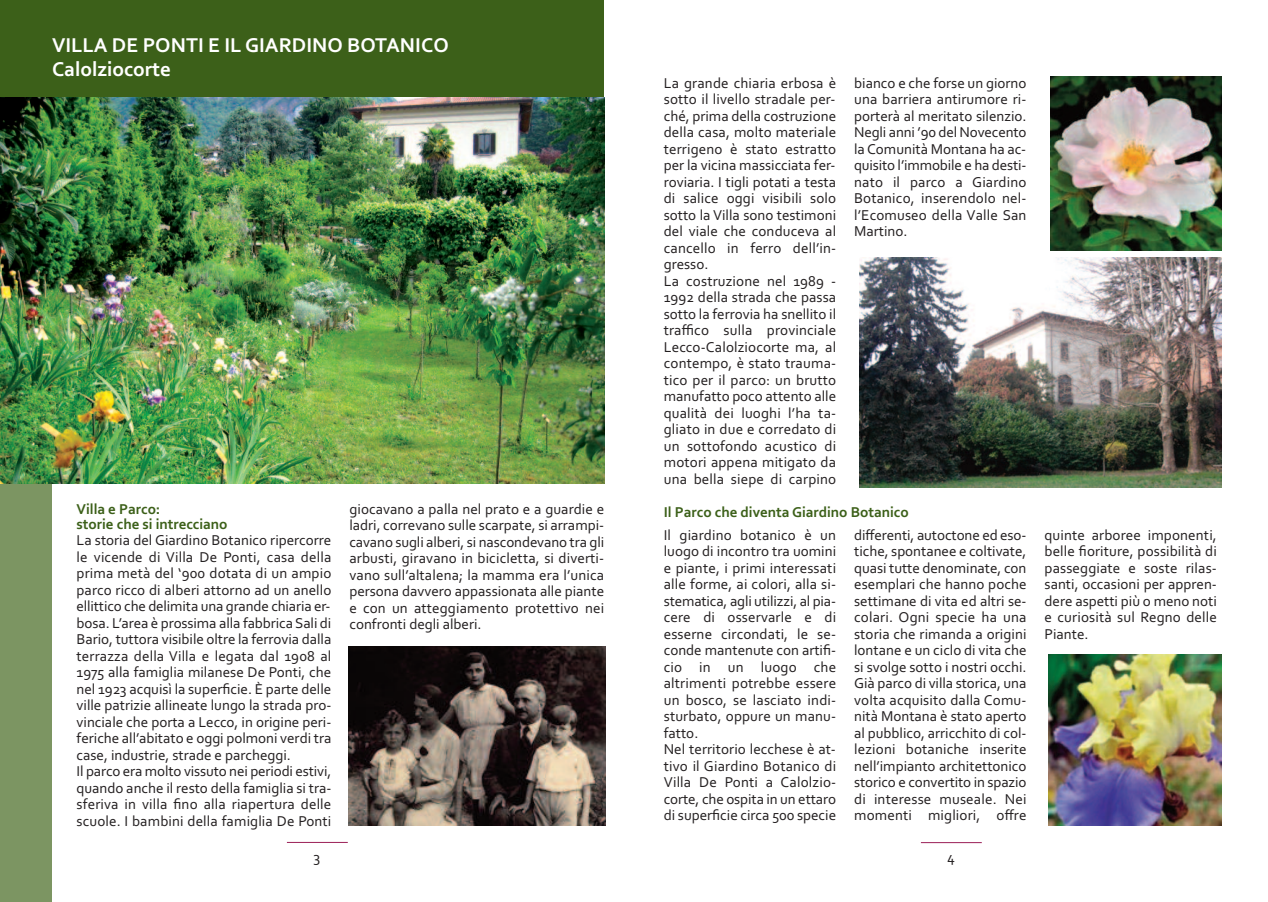
<style>
.page{position:relative;width:1268px;height:902px;background:#fff}
.page>*{position:absolute;margin:0;border:0;box-sizing:border-box;transform-origin:0 0}
.t1{font:700 21px/24px "Corbel";color:#fff}
.t2{font:15px/16.5px "Corbel";letter-spacing:.01em;color:#231f20;text-align:justify}
.t3{font:700 15px/15px "Corbel";color:#3c6019}
</style>
<div class="page">
<hr style="left:920px;top:842px;width:61px;height:1px;background:#9b1f57">
<img style="left:1050px;top:77px;width:170px;height:173px">
<img style="left:1048px;top:654px;width:172px;height:171px">
<img style="left:859px;top:258px;width:361px;height:229px">
<hr style="left:287px;top:842px;width:61px;height:1px;background:#9b1f57">
<div style="left:0;top:396px;width:52px;height:505px;background:#7c9562"></div>
<div style="left:0;top:0;width:604px;height:98px;background:#3c6019"></div>
<img style="left:0;top:98px;width:604px;height:385px">
<img style="left:349px;top:646px;width:256px;height:179px">
<h1 class="t1" style="left:52px;top:33px;width:398px">VILLA DE PONTI E IL GIARDINO BOTANICO<br>Calolziocorte</h1>
<p class="t2" style="left:663px;top:74px;width:174px;text-align:left">La grande chiaria erbosa è sotto il livello stradale per&shy;ché, prima della costruzione della casa, molto materiale terrigeno è stato estratto per la vicina massicciata fer&shy;roviaria. I tigli potati a testa di salice oggi visibili solo sotto la Villa sono testimoni del viale che conduceva al cancello in ferro dell’in&shy;gresso.<br>La costruzione nel 1989 -<br>1992 della strada che passa sotto la ferrovia ha snellito il traffico sulla provinciale<br>Lecco-Calolziocorte ma, al contempo, è stato trauma&shy;tico per il parco: un brutto manufatto poco attento alle qualità dei luoghi l’ha ta&shy;gliato in due e corredato di un sottofondo acustico di motori appena mitigato da una bella siepe di carpino</p>
<p class="t2" style="left:854px;top:74px;width:174px">bianco e che forse un giorno una barriera antirumore ri&shy;porterà al meritato silenzio.<br>Negli anni ’90 del Novecento laComunità Montana ha ac&shy;quisito l’immobile e ha desti&shy;nato il parco a Giardino Botanico, inserendolo nel&shy;l’Ecomuseo della Valle San Martino.</p>
<p class="t3" style="left:77px;top:501px;width:152px">Villa e Parco:<br>storie che si intrecciano</p>
<p class="t2" style="left:77px;top:532px;width:256px;text-align:left">La storia del Giardino Botanico ripercorre le vicende di Villa De Ponti, casa della prima metà del ‘900 dotata di un ampio parco ricco di alberi attorno ad un anello ellittico che delimita una grande chiaria er&shy;bosa. L’area è prossima alla fabbrica Sali di Bario, tuttora visibile oltre la ferrovia dalla terrazza della Villa e legata dal 1908 al 1975 alla famiglia milanese De Ponti, che nel 1923 acquisì la superficie. È parte delle ville patrizie allineate lungo la strada pro&shy;vinciale che porta a Lecco, in origine peri&shy;feriche all’abitato e oggi polmoni verdi tra case, industrie, strade e parcheggi.<br>Il parco era molto vissuto nei periodi estivi, quando anche il resto della famiglia si tra&shy;sferiva in villa fino alla riapertura delle scuole. I bambini della famiglia De Ponti</p>
<p class="t2" style="left:349px;top:500px;width:256px">giocavano a palla nel prato e a guardie e ladri, correvano sulle scarpate, si arrampi&shy;cavano sugli alberi, si nascondevano tra gli arbusti, giravano in bicicletta, si diverti&shy;vano sull’altalena; la mamma era l’unica persona davvero appassionata alle piante e con un atteggiamento protettivo nei confronti degli alberi.</p>
<p class="t3" style="left:663px;top:504px;width:246px">Il Parco che diventa Giardino Botanico</p>
<p class="t2" style="left:663px;top:526px;width:174px;text-align:left">Il giardino botanico è un luogo di incontro tra uomini e piante, i primi interessati alle forme, ai colori, alla si&shy;stematica, agli utilizzi, al pia&shy;cere di osservarle e di esserne circondati, le se&shy;conde mantenute con artifi&shy;cio in un luogo che altrimenti potrebbe essere un bosco, se lasciato indi&shy;sturbato, oppure un manu&shy;fatto.<br>Nel territorio lecchese è at&shy;tivo il Giardino Botanico di<br>Villa De Ponti a Calolzio&shy;corte, che ospita in un ettaro di superficie circa 500 specie</p>
<p class="t2" style="left:854px;top:526px;width:174px">differenti, autoctone ed eso&shy;tiche, spontanee e coltivate, quasi tutte denominate, con esemplari che hanno poche settimane di vita ed altri se&shy;colari. Ogni specie ha una storia che rimanda a origini lontane e un ciclo di vita che si svolge sotto i nostri occhi.<br>Già parco di villa storica, una volta acquisito dalla Comu&shy;nità Montana è stato aperto al pubblico, arricchito di col&shy;lezioni botaniche inserite nell’impianto architettonico storico e convertito in spazio di interesse museale. Nei momenti migliori, offre</p>
<p class="t2" style="left:1044px;top:526px;width:174px">quinte arboree imponenti, belle fioriture, possibilità di passeggiate e soste rilas&shy;santi, occasioni per appren&shy;dere aspetti più o meno noti e curiosità sul Regno delle Piante.</p>
<p class="t2" style="left:313px;top:848px;width:8px">3</p>
<p class="t2" style="left:946px;top:848px;width:9px">4</p>
</div>
